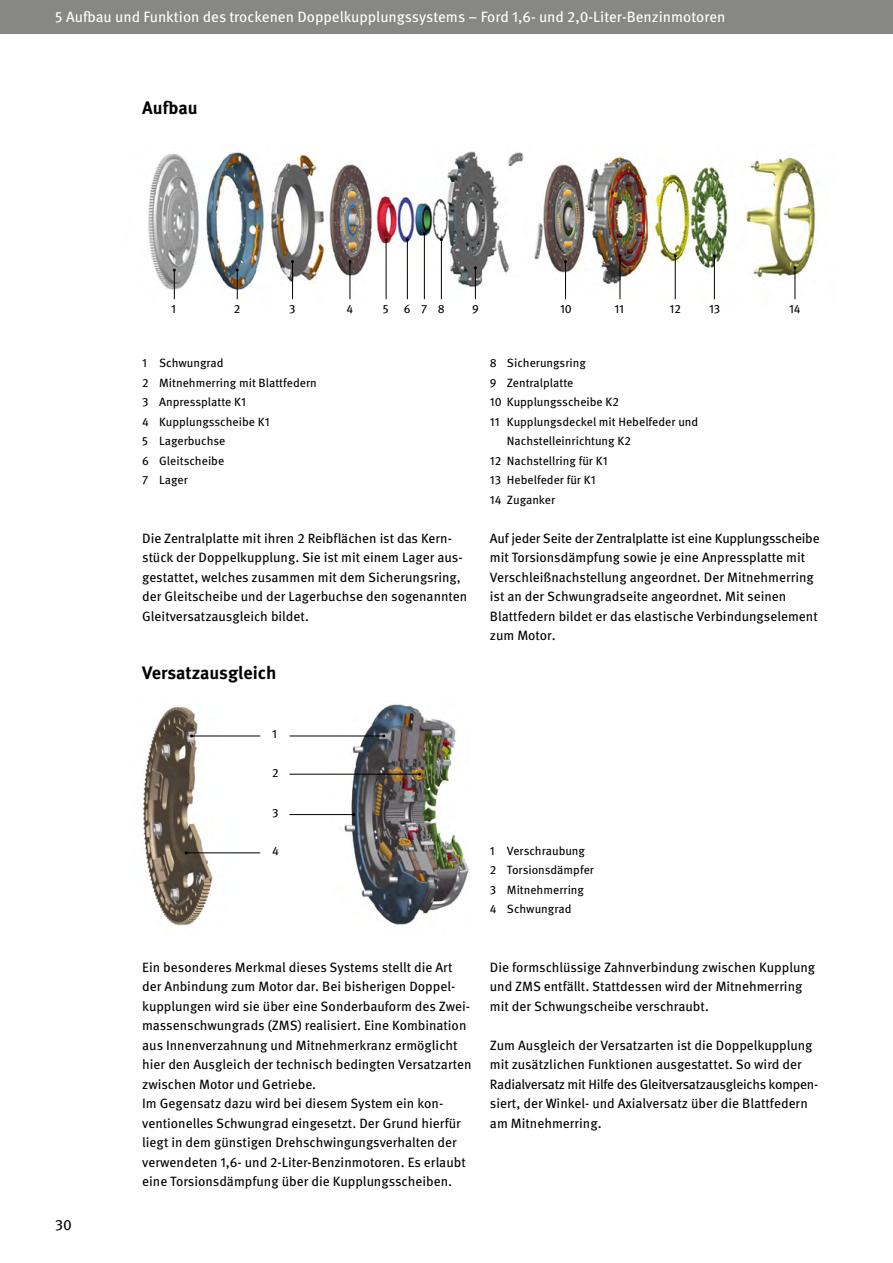
<style>
.page{position:relative;width:893px;height:1263px;background:#fff}
.page>*{position:absolute;margin:0;border:0;box-sizing:border-box;transform-origin:0 0}
.t1{font:700 18px "Meta OT";color:#000}
.t2{font:15px "Meta OT";color:#fff}
.t3{font:15px "Meta OT";color:#000}
.t4{font:13.5px/19.5px "Meta OT";color:#000}
.t5{font:12px/19.5px "Meta OT";color:#000}
</style>
<div class="page">
<div style="left:0;top:0;width:893px;height:34px;background:#878786"></div>
<img style="left:327px;top:704px;width:142px;height:221px">
<img style="left:142px;top:706px;width:94px;height:220px">
<hr style="left:289px;top:736px;width:95px;height:1px;background:#000">
<img style="left:148px;top:151px;width:668px;height:149px">
<hr style="left:292px;top:262px;width:1px;height:37px;background:#000">
<svg style="left:236px;top:269px;width:3px;height:30px"></svg>
<svg style="left:173px;top:269px;width:3px;height:30px"></svg>
<hr style="left:350px;top:262px;width:1px;height:37px;background:#000">
<hr style="left:475px;top:268px;width:1px;height:31px;background:#000">
<hr style="left:565px;top:262px;width:1px;height:37px;background:#000">
<hr style="left:620px;top:256px;width:1px;height:43px;background:#000">
<hr style="left:714px;top:256px;width:1px;height:43px;background:#000">
<hr style="left:795px;top:268px;width:1px;height:31px;background:#000">
<hr style="left:386px;top:240px;width:1px;height:59px;background:#000">
<hr style="left:407px;top:240px;width:1px;height:59px;background:#000">
<hr style="left:424px;top:234px;width:1px;height:65px;background:#000">
<hr style="left:441px;top:240px;width:1px;height:59px;background:#000">
<hr style="left:675px;top:256px;width:1px;height:43px;background:#000">
<hr style="left:192px;top:736px;width:68px;height:1px;background:#000">
<hr style="left:289px;top:774px;width:130px;height:1px;background:#000">
<hr style="left:289px;top:814px;width:65px;height:1px;background:#000">
<hr style="left:186px;top:852px;width:74px;height:1px;background:#000">
<p class="t2" style="left:55px;top:8px;width:672px">5 Aufbau und Funktion des trockenen Doppelkupplungssystems – Ford 1,6- und 2,0-Liter-Benzinmotoren</p>
<h1 class="t1" style="left:142px;top:96px;width:57px">Aufbau</h1>
<p class="t5" style="left:171px;top:299px;width:6px">1</p>
<p class="t5" style="left:234px;top:299px;width:8px">2</p>
<p class="t5" style="left:289px;top:299px;width:8px">3</p>
<p class="t5" style="left:346px;top:299px;width:8px">4</p>
<p class="t5" style="left:383px;top:299px;width:63px">5 678</p>
<p class="t5" style="left:472px;top:299px;width:8px">9</p>
<p class="t5" style="left:560px;top:299px;width:13px">10</p>
<p class="t5" style="left:614px;top:299px;width:11px">11</p>
<p class="t5" style="left:670px;top:299px;width:13px">12</p>
<p class="t5" style="left:709px;top:299px;width:13px">13</p>
<p class="t5" style="left:789px;top:299px;width:13px">14</p>
<p class="t5" style="left:142px;top:354px;width:176px">1 Schwungrad<br>2 Mitnehmerring mit Blattfedern<br>3 Anpressplatte K1<br>4 Kupplungsscheibe K1<br>5 Lagerbuchse<br>6 Gleitscheibe<br>7 Lager</p>
<p class="t5" style="left:490px;top:354px;width:97px">8 Sicherungsring</p>
<p class="t5" style="left:490px;top:373px;width:85px">9 Zentralplatte</p>
<p class="t5" style="left:490px;top:393px;width:130px">10 Kupplungsscheibe K2</p>
<p class="t5" style="left:490px;top:412px;width:210px">11 Kupplungsdeckel mit Hebelfeder und</p>
<p class="t5" style="left:507px;top:432px;width:125px">Nachstelleinrichtung K2</p>
<p class="t5" style="left:490px;top:451px;width:119px">12 Nachstellring für K1</p>
<p class="t5" style="left:490px;top:471px;width:107px">13 Hebelfeder für K1</p>
<p class="t5" style="left:490px;top:490px;width:67px">14 Zuganker</p>
<p class="t4" style="left:490px;top:529px;width:331px">Auf jeder Seite der Zentralplatte ist eine Kupplungsscheibe mit Torsionsdämpfung sowie je eine Anpressplatte mit Verschleißnachstellung angeordnet. Der Mitnehmerring ist an der Schwungradseite angeordnet. Mit seinen Blattfedern bildet er das elastische Verbindungselement zum Motor.</p>
<p class="t4" style="left:142px;top:528px;width:327px">Die Zentralplatte mit ihren 2 Reibflächen ist das Kern&shy;stück der Doppelkupplung. Sie ist mit einem Lager aus&shy;gestattet, welches zusammen mit dem Sicherungsring, der Gleitscheibe und der Lagerbuchse den sogenannten Gleitversatzausgleich bildet.</p>
<h1 class="t1" style="left:142px;top:662px;width:136px">Versatzausgleich</h1>
<p class="t3" style="left:55px;top:1215px;width:18px">30</p>
<p class="t5" style="left:272px;top:725px;width:6px">1</p>
<p class="t5" style="left:272px;top:763px;width:8px">2</p>
<p class="t5" style="left:272px;top:803px;width:8px">3</p>
<p class="t5" style="left:272px;top:841px;width:8px">4</p>
<p class="t4" style="left:142px;top:957px;width:331px">Ein besonderes Merkmal dieses Systems stellt die Art der Anbindung zum Motor dar. Bei bisherigen Doppel&shy;kupplungen wird sie über eine Sonderbauform des Zwei&shy;massenschwungrads (ZMS) realisiert. Eine Kombination aus Innenverzahnung und Mitnehmerkranz ermöglicht hier den Ausgleich der technisch bedingten Versatzarten zwischen Motor und Getriebe.<br>Im Gegensatz dazu wird bei diesem System ein kon&shy;ventionelles Schwungrad eingesetzt. Der Grund hierfür liegt in dem günstigen Drehschwingungsverhalten der verwendeten 1,6- und 2-Liter-Benzinmotoren. Es erlaubt eine Torsionsdämpfung über die Kupplungsscheiben.</p>
<p class="t5" style="left:490px;top:841px;width:106px">1 Verschraubung<br>2 Torsionsdämpfer<br>3 Mitnehmerring<br>4 Schwungrad</p>
<p class="t4" style="left:490px;top:958px;width:327px">Die formschlüssige Zahnverbindung zwischen Kupplung und ZMS entfällt. Stattdessen wird der Mitnehmerring mit der Schwungscheibe verschraubt.</p>
<p class="t4" style="left:490px;top:1035px;width:330px">Zum Ausgleich der Versatzarten ist die Doppelkupplung mit zusätzlichen Funktionen ausgestattet. So wird der Radialversatz mit Hilfe des Gleitversatzausgleichs kompen&shy;siert, der Winkel- und Axialversatz über die Blattfedern am Mitnehmerring.</p>
</div>
